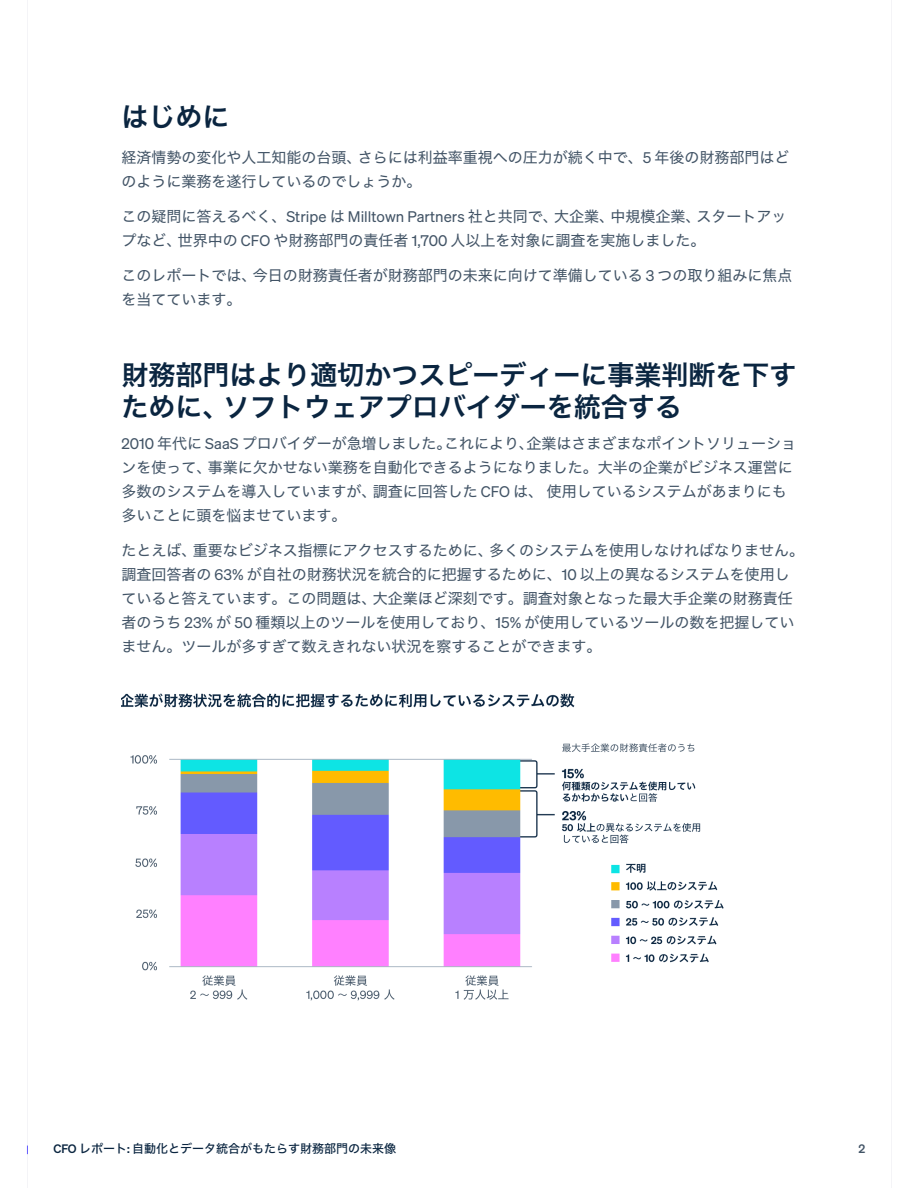
<style>
.page{position:relative;width:918px;height:1188px;background:#fff}
.page>*{position:absolute;margin:0;border:0;box-sizing:border-box;transform-origin:0 0}
.Title_-_H2_new{font:27px/32.4px "Hira Kaku Pro N W6";color:#0a2540}
.Body_Copy{font:15px/24px "Hira Kaku Pro N W4";color:#425466}
.t1{font:12px "Hira Kaku Pro N W5";color:#0a2540}
.t2{font:12px "Sohne Kraftig";color:#425466}
.s1{font-family:"Sohne Buch"}
.s2{font-family:"Sohne Kraftig"}
</style>
<div class="page">
<hr style="left:891px;top:0;width:1px;height:1188px;background:#424770">
<hr style="left:27px;top:0;width:1px;height:1188px;background:#424770">
<img style="left:122px;top:693px;width:602px;height:308px">
<p class="Title_-_H2_new" style="left:122px;top:100px;width:109px">はじめに</p>
<p class="Body_Copy" style="left:122px;top:145px;width:669px">経済情勢の変化や人工知能の台頭、さらには利益率重視への圧力が続く中で、<span class="s1">5</span> 年後の財務部門はどのように業務を遂行しているのでしょうか。</p>
<p class="Body_Copy" style="left:122px;top:203px;width:667px">この疑問に答えるべく、<span class="s1">Stripe</span> は <span class="s1">Milltown Partners</span> 社と共同で、大企業、中規模企業、スタートアップなど、世界中の <span class="s1">CFO</span> や財務部門の責任者 <span class="s1">1,700</span> 人以上を対象に調査を実施しました。</p>
<p class="Body_Copy" style="left:122px;top:262px;width:673px">このレポートでは、今日の財務責任者が財務部門の未来に向けて準備している <span class="s1">3</span> つの取り組みに焦点を当てています。</p>
<p class="Title_-_H2_new" style="left:122px;top:357px;width:676px">財務部門はより適切かつスピーディーに事業判断を下すために、ソフトウェアプロバイダーを統合する</p>
<p class="Body_Copy" style="left:122px;top:431px;width:676px"><span class="s1">2010</span> 年代に <span class="s1">SaaS</span> プロバイダーが急増しました。これにより、企業はさまざまなポイントソリューションを使って、事業に欠かせない業務を自動化できるようになりました。大半の企業がビジネス運営に多数のシステムを導入していますが、調査に回答した <span class="s1">CFO</span> は、使用しているシステムがあまりにも多いことに頭を悩ませています。</p>
<p class="Body_Copy" style="left:122px;top:537px;width:684px">たとえば、重要なビジネス指標にアクセスするために、多くのシステムを使用しなければなりません。調査回答者の <span class="s1">63%</span> が自社の財務状況を統合的に把握するために、<span class="s1">10</span> 以上の異なるシステムを使用していると答えています。この問題は、大企業ほど深刻です。調査対象となった最大手企業の財務責任者のうち <span class="s1">23%</span> が <span class="s1">50</span> 種類以上のツールを使用しており、<span class="s1">15%</span> が使用しているツールの数を把握していません。ツールが多すぎて数えきれない状況を察することができます。</p>
<p class="t1" style="left:53px;top:1138px;width:344px"><span class="s2">CFO</span> レポート<span class="s2">:</span> 自動化とデータ統合がもたらす財務部門の未来像</p>
<p class="t2" style="left:859px;top:1142px;width:8px">2</p>
</div>
